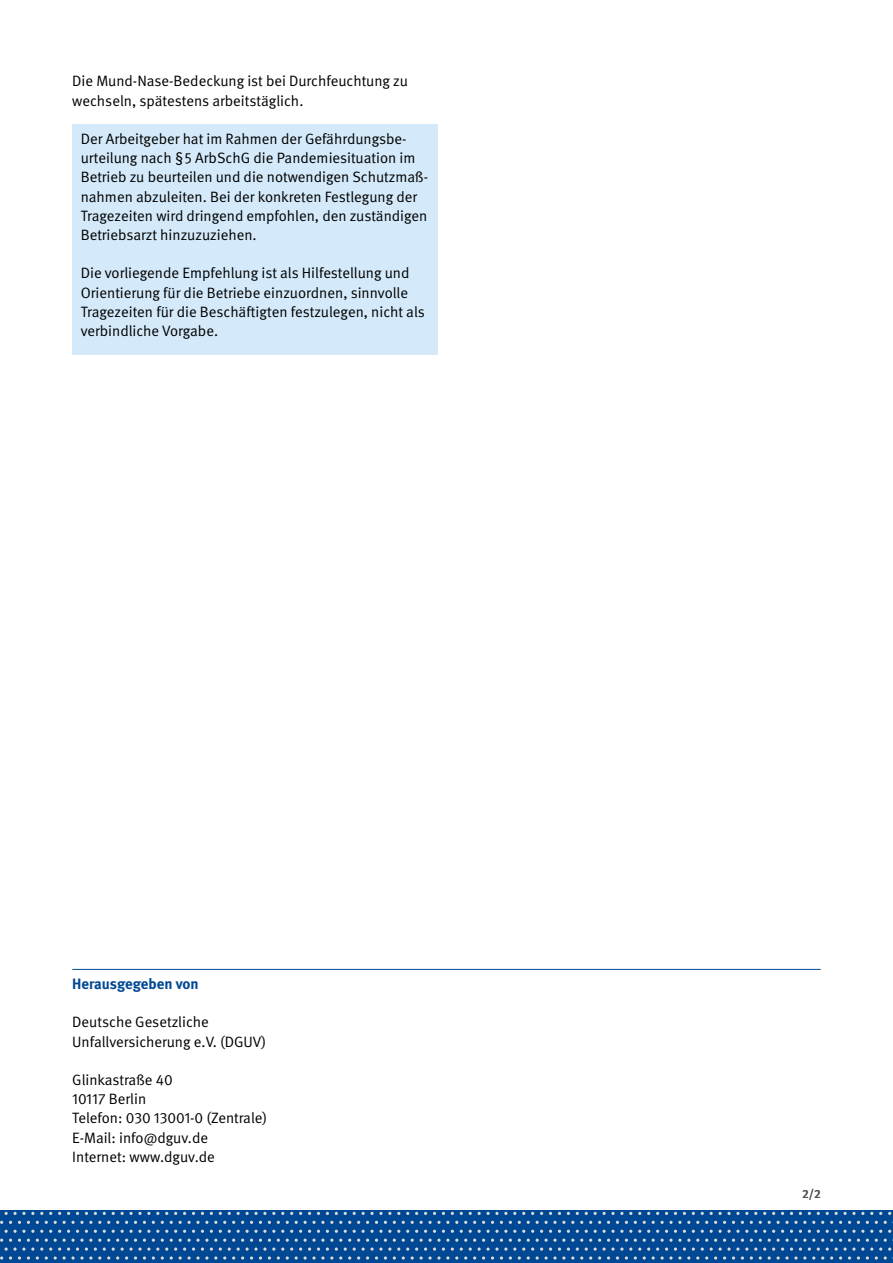
<style>
.page{position:relative;width:893px;height:1263px;background:#fff}
.page>*{position:absolute;margin:0;border:0;box-sizing:border-box;transform-origin:0 0}
.Fließtext_STG_FT{font:15px/19.2px "DGUV Meta";color:#000}
.Fließtext_FT{font:15px/19.2px "DGUV Meta";color:#000}
.Fließtext_FT-2{font:700 15px "DGUV Meta";color:#004893}
.t1{font:500 12px "DGUV Meta";color:#565655}
</style>
<div class="page">
<div style="left:0;top:1211px;width:893px;height:52px;background:#004893"></div>
<svg style="left:121px;top:1212px;width:29px;height:3px"></svg>
<svg style="left:237px;top:1212px;width:38px;height:3px"></svg>
<svg style="left:353px;top:1212px;width:38px;height:3px"></svg>
<svg style="left:478px;top:1212px;width:29px;height:3px"></svg>
<svg style="left:594px;top:1212px;width:29px;height:3px"></svg>
<svg style="left:710px;top:1212px;width:29px;height:3px"></svg>
<svg style="left:826px;top:1212px;width:38px;height:3px"></svg>
<svg style="left:179px;top:1221px;width:38px;height:3px"></svg>
<svg style="left:295px;top:1221px;width:38px;height:3px"></svg>
<svg style="left:420px;top:1221px;width:29px;height:3px"></svg>
<svg style="left:536px;top:1221px;width:29px;height:3px"></svg>
<svg style="left:652px;top:1221px;width:29px;height:3px"></svg>
<svg style="left:768px;top:1221px;width:38px;height:3px"></svg>
<svg style="left:884px;top:1221px;width:9px;height:3px"></svg>
<svg style="left:366px;top:1230px;width:347px;height:29px"></svg>
<svg style="left:714px;top:1230px;width:179px;height:29px"></svg>
<svg style="left:5px;top:1212px;width:29px;height:3px"></svg>
<svg style="left:63px;top:1221px;width:29px;height:3px"></svg>
<svg style="left:0;top:1230px;width:365px;height:29px"></svg>
<div style="left:72px;top:124px;width:366px;height:135px;background:#d4eafa"></div>
<div style="left:72px;top:259px;width:366px;height:96px;background:#d4eafa"></div>
<hr style="left:72px;top:969px;width:749px;height:1px;background:#004893">
<p class="Fließtext_FT" style="left:72px;top:72px;width:337px">Die Mund-Nase-Bedeckung ist bei Durchfeuchtung zu wechseln, spätestens arbeitstäglich.</p>
<p class="Fließtext_STG_FT" style="left:81px;top:130px;width:349px">Der Arbeitgeber hat im Rahmen der Gefährdungsbe&shy;urteilung nach §5 ArbSchG die Pandemiesituation im Betrieb zu beurteilen und die notwendigen Schutzmaß&shy;nahmen abzuleiten. Bei der konkreten Festlegung der Tragezeiten wird dringend empfohlen, den zuständigen Betriebsarzt hinzuzuziehen.</p>
<p class="Fließtext_STG_FT" style="left:81px;top:264px;width:346px">Die vorliegende Empfehlung ist als Hilfestellung und Orientierung für die Betriebe einzuordnen, sinnvolle Tragezeiten für die Beschäftigten festzulegen, nicht als verbindliche Vorgabe.</p>
<p class="Fließtext_FT-2" style="left:72px;top:975px;width:128px">Herausgegeben von</p>
<p class="Fließtext_FT" style="left:72px;top:1013px;width:195px">Deutsche Gesetzliche<br>Unfallversicherung e.V. (DGUV)</p>
<p class="Fließtext_FT" style="left:72px;top:1070px;width:102px">Glinkastraße 40</p>
<p class="Fließtext_FT" style="left:72px;top:1090px;width:75px">10117 Berlin</p>
<p class="Fließtext_FT" style="left:72px;top:1109px;width:197px">Telefon: 030 13001-0 (Zentrale)</p>
<p class="Fließtext_FT" style="left:72px;top:1128px;width:137px">E-Mail: info@dguv.de</p>
<p class="Fließtext_FT" style="left:72px;top:1147px;width:144px">Internet: www.dguv.de</p>
<p class="t1" style="left:802px;top:1186px;width:20px">2/2</p>
</div>
